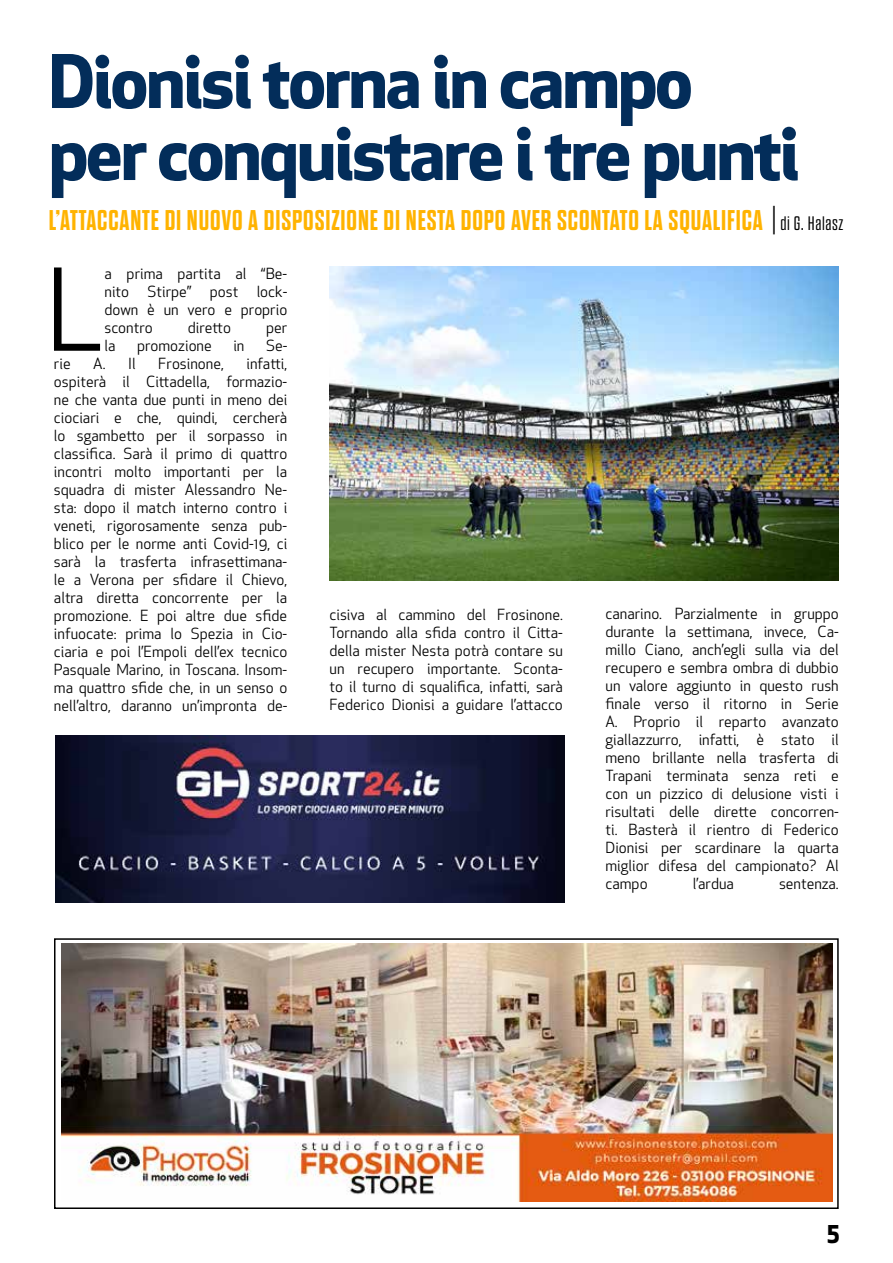
<style>
.page{position:relative;width:893px;height:1263px;background:#fff}
.page>*{position:absolute;margin:0;border:0;box-sizing:border-box;transform-origin:0 0}
.t1{font:111px "Apex New";color:#000}
.t2{font:700 72px/72px "Apex New";letter-spacing:-.03em;color:#032d5a}
.t3{font:700 28.5px "Dharma Gothic E";letter-spacing:.03em;color:#ffb300}
.t4{font:700 24px "Apex New";color:#000}
.t5{font:15px/18px "Apex New";color:#000;text-align:justify}
.s1{font-weight:300;font-stretch:expanded;font-size:34.5px;color:#000}
.s2{font-weight:300;font-size:19.5px;color:#000}
</style>
<div class="page">
<img style="left:62px;top:944px;width:770px;height:258px">
<div style="left:54px;top:938px;width:785px;height:271px;border:2px solid #000"></div>
<img style="left:330px;top:267px;width:509px;height:313px">
<img style="left:55px;top:736px;width:509px;height:167px">
<h2 class="t2" style="left:49px;top:42px;width:752px">Dionisi torna in campo per conquistare i tre punti</h2>
<h3 class="t3" style="left:49px;top:205px;width:796px">L’ATTACCANTE DI NUOVO A DISPOSIZIONE DI NESTA DOPO AVER SCONTATO LA SQUALIFICA <span class="s1">|</span><span class="s2">di G. Halasz</span></h3>
<h1 class="t1" style="left:46px;top:240px;width:60px">L</h1>
<p class="t5" style="left:104px;top:264px;width:184px">a prima partita al “Be&shy;nito Stirpe” post lock&shy;down è un vero e proprio scontro</p>
<p class="t5" style="left:188px;top:318px;width:45px">diretto</p>
<p class="t5" style="left:266px;top:318px;width:23px">per</p>
<p class="t5" style="left:104px;top:336px;width:13px">la</p>
<p class="t5" style="left:137px;top:336px;width:76px">promozione</p>
<p class="t5" style="left:233px;top:336px;width:13px">in</p>
<p class="t5" style="left:266px;top:336px;width:23px">Se-</p>
<p class="t5" style="left:54px;top:354px;width:235px;text-indent:193px">infatti, ospiterà il Cittadella, formazio&shy;ne che vanta due punti in meno dei ciociari e che, quindi, cercherà lo sgambetto per il sorpasso in classifica. Sarà il primo di quattro incontri molto importanti per la squadra di mister Alessandro Ne&shy;sta: dopo il match interno contro i veneti, rigorosamente senza pub&shy;blico per le norme anti Covid-19, ci sarà la trasferta infrasettimana&shy;le a Verona per sfidare il Chievo, altra diretta concorrente per la promozione. E poi altre due sfide infuocate: prima lo Spezia in Cio&shy;ciaria e poi l’Empoli dell’ex tecnico Pasquale Marino, in Toscana. Insom&shy;ma quattro sfide che, in un senso o nell’altro, daranno un’impronta de-</p>
<p class="t5" style="left:54px;top:354px;width:18px">rie</p>
<p class="t5" style="left:93px;top:354px;width:44px">A. Il</p>
<p class="t5" style="left:158px;top:354px;width:67px">Frosinone,</p>
<p class="t5" style="left:330px;top:606px;width:235px">cisiva al cammino del Frosinone.<br>Tornando alla sfida contro il Citta&shy;della mister Nesta potrà contare su un recupero importante. Sconta&shy;to il turno di squalifica, infatti, sarà Federico Dionisi a guidare l’attacco</p>
<p class="t5" style="left:605px;top:605px;width:235px">canarino. Parzialmente in gruppo durante la settimana, invece, Ca&shy;millo Ciano, anch’egli sulla via del recupero e sembra ombra di dubbio un valore aggiunto in questo rush finale verso il ritorno in Serie A. Proprio il reparto avanzato giallazzurro, infatti, è stato il meno brillante nella trasferta di Trapani terminata senza reti e con un pizzico di delusione visti i risultati delle dirette concorren&shy;ti. Basterà il rientro di Federico Dionisi per scardinare la quarta miglior difesa del campionato? Al campo</p>
<p class="t5" style="left:693px;top:875px;width:43px">l’ardua</p>
<p class="t5" style="left:779px;top:875px;width:61px">sentenza.</p>
<h3 class="t4" style="left:827px;top:1213px;width:14px">5</h3>
</div>
